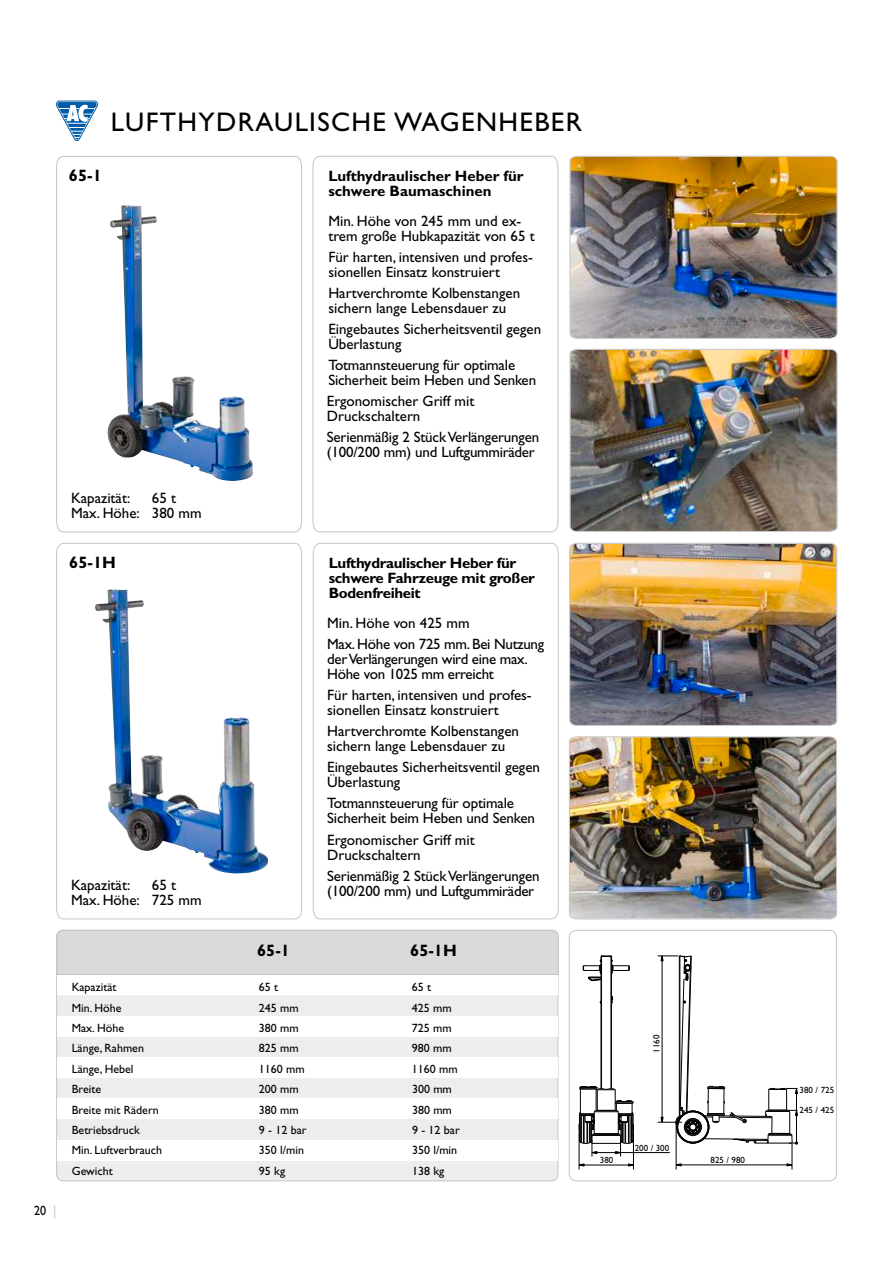
<style>
.page{position:relative;width:893px;height:1263px;background:#fff}
.page>*{position:absolute;margin:0;border:0;box-sizing:border-box;transform-origin:0 0}
.t1{font:27px "Gill Sans";letter-spacing:.05em;color:#000}
.t2{font:700 16.5px "Gill Sans";color:#000}
.t3{font:15px/15px "Gill Sans";color:#000}
.t4{font:15px/21px "Gill Sans";letter-spacing:-.02em;color:#000}
.t5{font:700 15px/15px "Gill Sans";letter-spacing:-.02em;color:#000}
.t6{font:700 15px/15px "Gill Sans";color:#000}
.t7{font:13.5px "Gill Sans";color:#000;scale:.9 1}
.t8{font:12px "Gill Sans";color:#000}
.t9{font:9px/19.5px "Gill Sans";color:#000}
.s1{color:#c5c5c5}
</style>
<div class="page">
<svg style="left:56px;top:101px;width:42px;height:40px"></svg>
<img style="left:569px;top:543px;width:268px;height:183px">
<img style="left:569px;top:736px;width:268px;height:184px">
<img style="left:569px;top:349px;width:269px;height:183px">
<img style="left:569px;top:155px;width:269px;height:184px">
<svg style="left:56px;top:156px;width:246px;height:377px"></svg>
<svg style="left:56px;top:543px;width:246px;height:377px"></svg>
<hr style="left:579px;top:1165px;width:54px;height:1px;background:#000">
<hr style="left:592px;top:1152px;width:78px;height:1px;background:#000">
<hr style="left:579px;top:1131px;width:1px;height:38px;background:#000">
<hr style="left:633px;top:1131px;width:1px;height:38px;background:#000">
<hr style="left:601px;top:956px;width:1px;height:133px;background:#000">
<hr style="left:611px;top:956px;width:1px;height:133px;background:#000">
<svg style="left:658px;top:956px;width:140px;height:213px"></svg>
<svg style="left:579px;top:1086px;width:55px;height:70px"></svg>
<svg style="left:583px;top:956px;width:47px;height:25px"></svg>
<div style="left:569px;top:930px;width:268px;height:251px;border:1px solid #c5c5c5;border-radius:7px"></div>
<div style="left:57px;top:930px;width:501px;height:251px;background:#ededec;border-radius:7px"></div>
<div style="left:57px;top:975px;width:500px;height:20px;background:#fff"></div>
<div style="left:57px;top:1016px;width:501px;height:20px;background:#fff"></div>
<div style="left:57px;top:1058px;width:501px;height:20px;background:#fff"></div>
<div style="left:57px;top:1098px;width:501px;height:20px;background:#fff"></div>
<div style="left:57px;top:1141px;width:501px;height:20px;background:#fff"></div>
<svg style="left:56px;top:929px;width:503px;height:46px;background:#d9d9d8"></svg>
<svg style="left:313px;top:543px;width:246px;height:377px"></svg>
<svg style="left:312px;top:155px;width:247px;height:378px"></svg>
<h1 class="t1" style="left:111px;top:106px;width:473px">LUFTHYDRAULISCHE WAGENHEBER</h1>
<p class="t2" style="left:69px;top:166px;width:34px">65-1</p>
<p class="t6" style="left:328px;top:169px;width:197px">Lufthydraulischer Heber für schwere Baumaschinen</p>
<p class="t3" style="left:328px;top:214px;width:208px">Min. Höhe von 245 mm und ex&shy;trem große Hubkapazität von 65 t</p>
<p class="t3" style="left:328px;top:250px;width:206px">Für harten, intensiven und profes&shy;sionellen Einsatz konstruiert</p>
<p class="t3" style="left:328px;top:286px;width:193px">Hartverchromte Kolbenstangen sichern lange Lebensdauer zu</p>
<p class="t3" style="left:328px;top:322px;width:214px">Eingebautes Sicherheitsventil gegen<br>Überlastung</p>
<p class="t3" style="left:328px;top:358px;width:209px">Totmannsteuerung für optimale<br>Sicherheit beim Heben und Senken</p>
<p class="t3" style="left:327px;top:394px;width:149px">Ergonomischer Griff mit<br>Druckschaltern</p>
<p class="t3" style="left:327px;top:430px;width:214px">Serienmäßig 2 Stück Verlängerungen (100/200 mm) und Luftgummiräder</p>
<p class="t3" style="left:71px;top:491px;width:132px;text-indent:81px">65 t<br>Max. Höhe: 380 mm</p>
<p class="t3" style="left:71px;top:491px;width:61px">Kapazität:</p>
<p class="t2" style="left:69px;top:553px;width:48px">65-1H</p>
<p class="t3" style="left:71px;top:878px;width:132px;text-indent:81px">65 t<br>Max. Höhe: 725 mm</p>
<p class="t3" style="left:71px;top:878px;width:61px">Kapazität:</p>
<p class="t5" style="left:329px;top:556px;width:208px">Lufthydraulischer Heber für schwere Fahrzeuge mit großer<br>Bodenfreiheit</p>
<p class="t4" style="left:327px;top:613px;width:218px">Min. Höhe von 425 mm<br>Max. Höhe von 725 mm. Bei Nutzung</p>
<p class="t4" style="left:327px;top:652px;width:202px;line-height:15px">der Verlängerungen wird eine max.<br>Höhe von 1025 mm erreicht</p>
<p class="t3" style="left:327px;top:688px;width:206px">Für harten, intensiven und profes&shy;sionellen Einsatz konstruiert</p>
<p class="t3" style="left:327px;top:724px;width:193px">Hartverchromte Kolbenstangen sichern lange Lebensdauer zu</p>
<p class="t3" style="left:327px;top:760px;width:214px">Eingebautes Sicherheitsventil gegen<br>Überlastung</p>
<p class="t3" style="left:327px;top:796px;width:209px">Totmannsteuerung für optimale<br>Sicherheit beim Heben und Senken</p>
<p class="t3" style="left:327px;top:832px;width:149px">Ergonomischer Griff mit<br>Druckschaltern</p>
<p class="t3" style="left:327px;top:868px;width:214px">Serienmäßig 2 Stück Verlängerungen (100/200 mm) und Luftgummiräder</p>
<p class="t7" style="left:34px;top:1203px;width:26px">20 <span class="s1">|</span></p>
<p class="t2" style="left:257px;top:940px;width:34px">65-1</p>
<p class="t2" style="left:410px;top:940px;width:48px">65-1H</p>
<p class="t8" style="left:72px;top:980px;width:46px">Kapazität</p>
<p class="t8" style="left:259px;top:980px;width:21px">65 t</p>
<p class="t8" style="left:412px;top:980px;width:21px">65 t</p>
<p class="t8" style="left:72px;top:1001px;width:51px">Min. Höhe</p>
<p class="t8" style="left:259px;top:1001px;width:41px">245 mm</p>
<p class="t8" style="left:412px;top:1001px;width:41px">425 mm</p>
<p class="t8" style="left:72px;top:1021px;width:54px">Max. Höhe</p>
<p class="t8" style="left:259px;top:1021px;width:41px">380 mm</p>
<p class="t8" style="left:412px;top:1021px;width:41px">725 mm</p>
<p class="t8" style="left:72px;top:1041px;width:74px">Länge, Rahmen</p>
<p class="t8" style="left:259px;top:1041px;width:41px">825 mm</p>
<p class="t8" style="left:412px;top:1041px;width:41px">980 mm</p>
<p class="t8" style="left:72px;top:1062px;width:63px">Länge, Hebel</p>
<p class="t8" style="left:259px;top:1062px;width:47px">1160 mm</p>
<p class="t8" style="left:412px;top:1062px;width:47px">1160 mm</p>
<p class="t8" style="left:72px;top:1082px;width:31px">Breite</p>
<p class="t8" style="left:259px;top:1082px;width:41px">200 mm</p>
<p class="t8" style="left:412px;top:1082px;width:41px">300 mm</p>
<p class="t8" style="left:72px;top:1103px;width:88px">Breite mit Rädern</p>
<p class="t8" style="left:259px;top:1103px;width:41px">380 mm</p>
<p class="t8" style="left:412px;top:1103px;width:41px">380 mm</p>
<p class="t8" style="left:72px;top:1123px;width:70px">Betriebsdruck</p>
<p class="t8" style="left:259px;top:1123px;width:49px">9 - 12 bar</p>
<p class="t8" style="left:412px;top:1123px;width:49px">9 - 12 bar</p>
<p class="t8" style="left:72px;top:1143px;width:92px">Min. Luftverbrauch</p>
<p class="t8" style="left:259px;top:1143px;width:47px">350 l/min</p>
<p class="t8" style="left:412px;top:1143px;width:47px">350 l/min</p>
<p class="t8" style="left:72px;top:1164px;width:42px">Gewicht</p>
<p class="t8" style="left:259px;top:1164px;width:28px">95 kg</p>
<p class="t8" style="left:412px;top:1164px;width:34px">138 kg</p>
<p class="t9" style="left:600px;top:1150px;width:15px">380</p>
<p class="t9" style="left:647px;top:1053px;width:19px;rotate:-90deg">1160</p>
<p class="t9" style="left:635px;top:1138px;width:36px">200 / 300</p>
<p class="t9" style="left:711px;top:1150px;width:36px">825 / 980</p>
<p class="t9" style="left:800px;top:1080px;width:36px">380 / 725<br>245 / 425</p>
</div>
